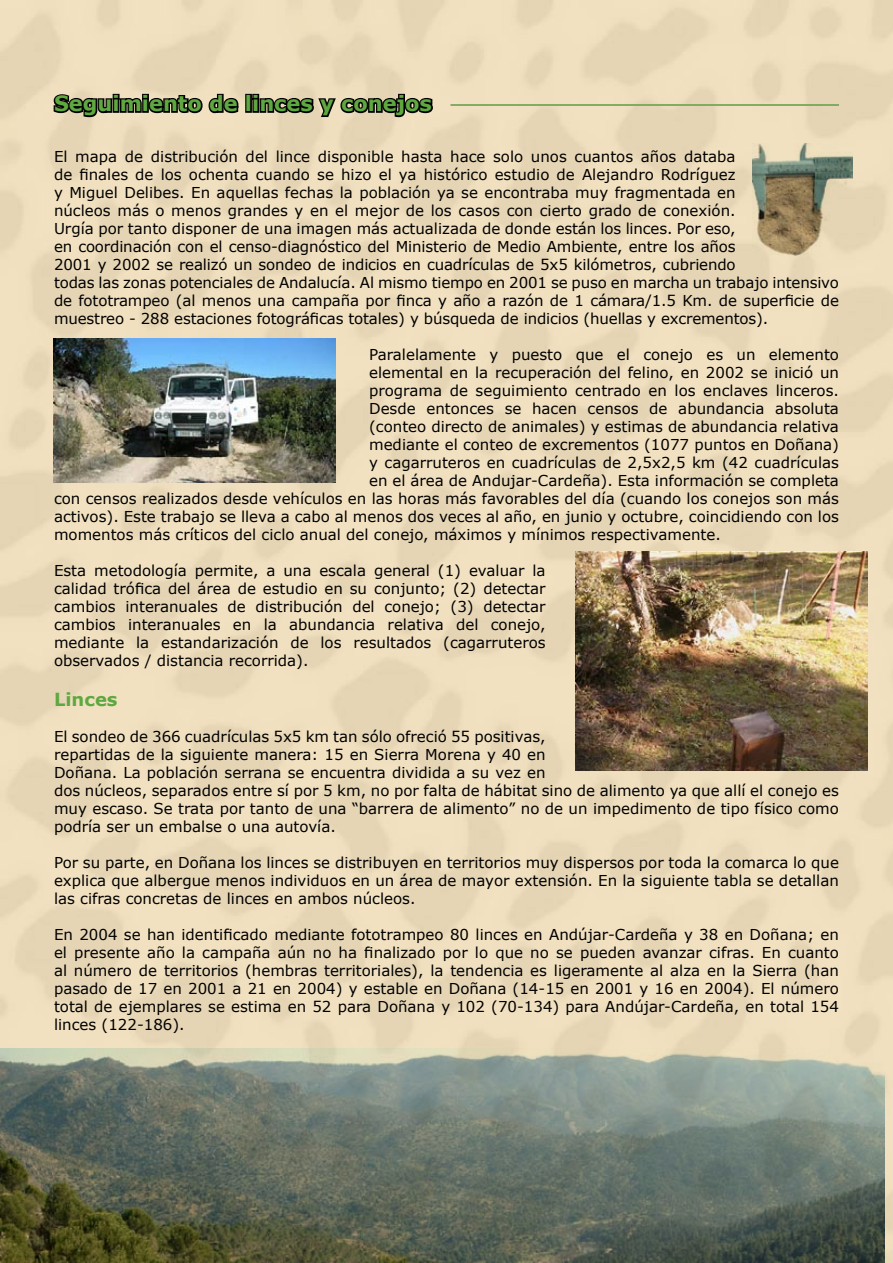
<style>
.page{position:relative;width:893px;height:1263px;background:#fff}
.page>*{position:absolute;margin:0;border:0;box-sizing:border-box;transform-origin:0 0}
.t1{font:700 21px "Verdana";color:#5fa841}
.Encabezado_1{font:700 18px "Verdana";color:#5fa841}
.t2{font:15px/18px "Verdana";color:#000;text-align:justify}
</style>
<div class="page">
<img style="left:0;top:0;width:893px;height:1263px">
<svg style="left:52px;top:92px;width:188px;height:27px;background:#7a7261"></svg>
<div style="left:245px;top:94px;width:7px;height:19px;border:3px solid #000"></div>
<div style="left:252px;top:98px;width:7px;height:15px;border:3px solid #000"></div>
<div style="left:252px;top:94px;width:7px;height:6px;border:3px solid #000"></div>
<svg style="left:258px;top:92px;width:177px;height:27px;background:#837a67"></svg>
<img style="left:575px;top:551px;width:292px;height:219px">
<img style="left:53px;top:338px;width:282px;height:144px">
<hr style="left:451px;top:104px;width:388px;height:2px;background:#88be66">
<img style="left:753px;top:144px;width:100px;height:111px">
<img style="left:0;top:1048px;width:884px;height:215px">
<p class="t1" style="left:54px;top:90px;width:380px">Seguimiento de linces y conejos</p>
<p class="t2" style="left:54px;top:147px;width:786px;text-align:left">El mapa de distribución del lince disponible hasta hace solo unos cuantos años databa<br>de finales de los ochenta cuando se hizo el ya histórico estudio de Alejandro Rodríguez<br>y Miguel Delibes. En aquellas fechas la población ya se encontraba muy fragmentada en<br>núcleos más o menos grandes y en el mejor de los casos con cierto grado de conexión.<br>Urgía por tanto disponer de una imagen más actualizada de donde están los linces. Por eso,<br>en coordinación con el censo-diagnóstico del Ministerio de Medio Ambiente, entre los años<br>2001 y 2002 se realizó un sondeo de indicios en cuadrículas de 5x5 kilómetros, cubriendo<br>todas las zonas potenciales de Andalucía. Al mismo tiempo en 2001 se puso en marcha un trabajo intensivo de fototrampeo (al menos una campaña por finca y año a razón de 1 cámara/1.5 Km. de superficie de muestreo - 288 estaciones fotográficas totales) y búsqueda de indicios (huellas y excrementos).</p>
<p class="t2" style="left:369px;top:345px;width:471px">Paralelamente y puesto que el conejo es un elemento</p>
<p class="t2" style="left:369px;top:363px;width:471px">elemental en la recuperación del felino, en 2002 se inició un</p>
<p class="t2" style="left:369px;top:381px;width:471px">programa de seguimiento centrado en los enclaves linceros.</p>
<p class="t2" style="left:369px;top:399px;width:471px">Desde entonces se hacen censos de abundancia absoluta</p>
<p class="t2" style="left:369px;top:417px;width:471px">(conteo directo de animales) y estimas de abundancia relativa</p>
<p class="t2" style="left:369px;top:435px;width:471px">mediante el conteo de excrementos (1077 puntos en Doñana)</p>
<p class="t2" style="left:369px;top:453px;width:471px">y cagarruteros en cuadrículas de 2,5x2,5 km (42 cuadrículas</p>
<p class="t2" style="left:369px;top:471px;width:471px">en el área de Andujar-Cardeña). Esta información se completa</p>
<p class="t2" style="left:54px;top:489px;width:786px">con censos realizados desde vehículos en las horas más favorables del día (cuando los conejos son más</p>
<p class="t2" style="left:54px;top:507px;width:786px">activos). Este trabajo se lleva a cabo al menos dos veces al año, en junio y octubre, coincidiendo con los</p>
<p class="t2" style="left:54px;top:525px;width:668px">momentos más críticos del ciclo anual del conejo, máximos y mínimos respectivamente.</p>
<p class="t2" style="left:54px;top:561px;width:493px">Esta metodología permite, a una escala general (1) evaluar la calidad trófica del área de estudio en su conjunto; (2) detectar cambios interanuales de distribución del conejo; (3) detectar cambios interanuales en la abundancia relativa del conejo, mediante la estandarización de los resultados (cagarruteros observados / distancia recorrida).</p>
<p class="Encabezado_1" style="left:54px;top:688px;width:65px">Linces</p>
<p class="t2" style="left:54px;top:727px;width:786px;text-align:left">El sondeo de 366 cuadrículas 5x5 km tan sólo ofreció 55 positivas,<br>repartidas de la siguiente manera: 15 en Sierra Morena y 40 en<br>Doñana. La población serrana se encuentra dividida a su vez en<br>dos núcleos, separados entre sí por 5 km, no por falta de hábitat sino de alimento ya que allí el conejo es muy escaso. Se trata por tanto de una “barrera de alimento” no de un impedimento de tipo físico como podría ser un embalse o una autovía.</p>
<p class="t2" style="left:54px;top:853px;width:786px">Por su parte, en Doñana los linces se distribuyen en territorios muy dispersos por toda la comarca lo que explica que albergue menos individuos en un área de mayor extensión. En la siguiente tabla se detallan las cifras concretas de linces en ambos núcleos.</p>
<p class="t2" style="left:54px;top:925px;width:786px">En 2004 se han identificado mediante fototrampeo 80 linces en Andújar-Cardeña y 38 en Doñana; en el presente año la campaña aún no ha finalizado por lo que no se pueden avanzar cifras. En cuanto al número de territorios (hembras territoriales), la tendencia es ligeramente al alza en la Sierra (han pasado de 17 en 2001 a 21 en 2004) y estable en Doñana (14-15 en 2001 y 16 en 2004). El número total de ejemplares se estima en 52 para Doñana y 102 (70-134) para Andújar-Cardeña, en total 154 linces (122-186).</p>
</div>
